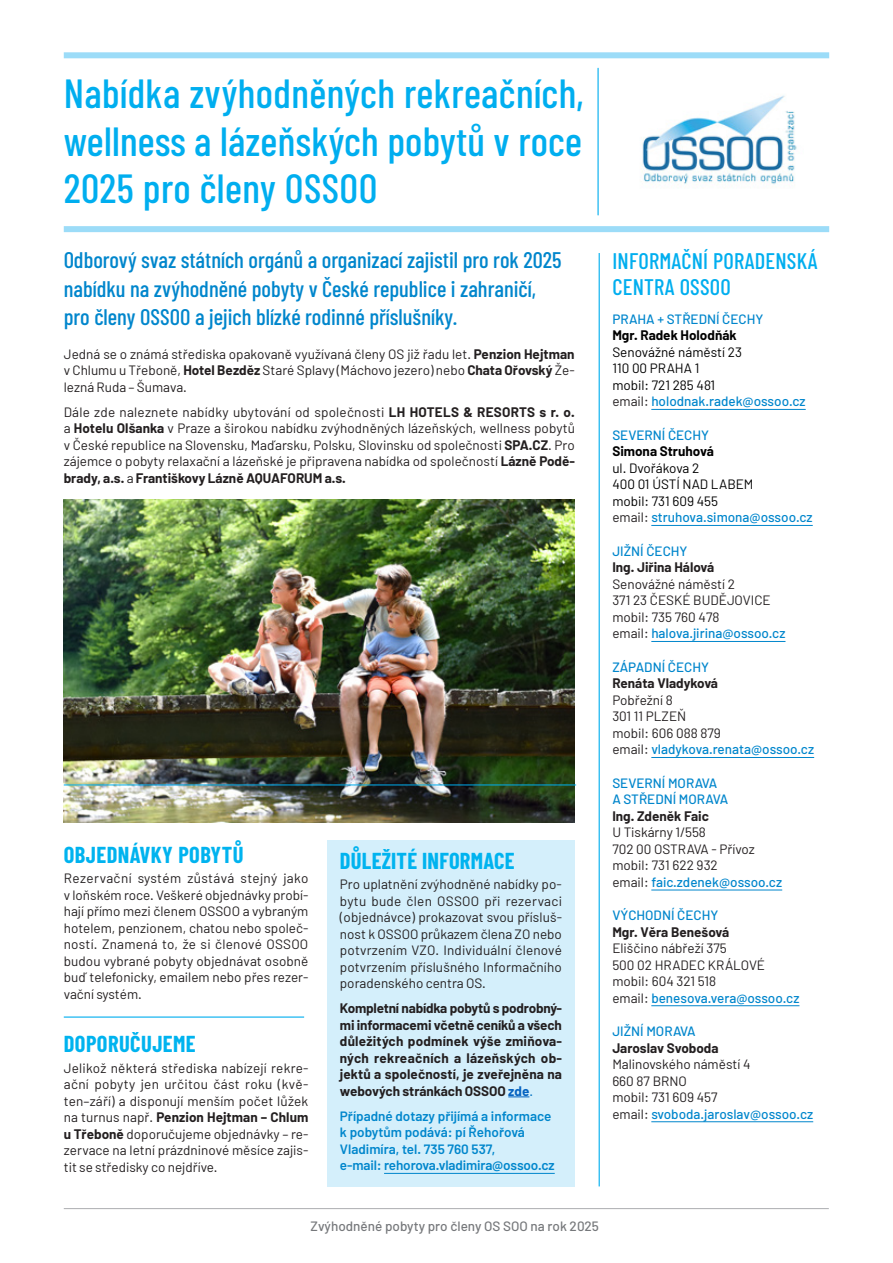
<style>
.page{position:relative;width:893px;height:1263px;background:#fff}
.page>*{position:absolute;margin:0;border:0;box-sizing:border-box;transform-origin:0 0}
.t1{font:500 40.65px/47.5px "Barlow Condensed";letter-spacing:.005em;color:#00aeef;text-align:justify}
.t2{font:500 22.5px/28.5px "Barlow Condensed";color:#0086cc}
.t3{font:700 22.5px "Barlow Condensed";letter-spacing:.015em;color:#00b3ef}
.t4{font:500 22.5px/25.5px "Barlow Condensed";letter-spacing:.01em;color:#00aeef}
.t5{font:13.5px/16.5px "Barlow";color:#231f20;text-align:justify}
.t6{font:700 13.5px/16.5px "Barlow";color:#231f20;text-align:justify}
.t7{font:13.5px/16.5px "Barlow";color:#000}
.t8{font:600 13.5px/16.5px "Barlow";color:#0086cc}
.t9{font:500 13.5px/16.5px "Barlow";color:#0086cc}
.t10{font:500 13.5px "Barlow";color:#76787b}
.t11{font:700 13.5px "Barlow";color:#000}
.s1{font-weight:700}
.s2{color:#0563c1}
.s3{font-weight:400;color:#0070c0}
.s4{color:#231f20}
.s5{font-weight:500;color:#0086cc}
</style>
<div class="page">
<hr style="left:64px;top:1208px;width:765px;height:1px;background:#acadb1">
<hr style="left:651px;top:409px;width:155px;height:1px;background:#0086cc">
<hr style="left:651px;top:525px;width:162px;height:1px;background:#0086cc">
<hr style="left:651px;top:641px;width:134px;height:1px;background:#0086cc">
<hr style="left:651px;top:757px;width:163px;height:1px;background:#0086cc">
<hr style="left:651px;top:890px;width:131px;height:1px;background:#0086cc">
<hr style="left:651px;top:1005px;width:148px;height:1px;background:#0086cc">
<hr style="left:651px;top:1121px;width:162px;height:1px;background:#0086cc">
<img style="left:64px;top:500px;width:511px;height:322px">
<div style="left:327px;top:840px;width:248px;height:346px;background:#d4effb"></div>
<svg style="left:508px;top:1096px;width:21px;height:1px"></svg>
<hr style="left:384px;top:1173px;width:171px;height:1px;background:#0086cc">
<hr style="left:64px;top:784px;width:512px;height:1px;background:#00aeef">
<hr style="left:64px;top:1016px;width:240px;height:2px;background:#00aeef">
<hr style="left:599px;top:253px;width:1px;height:933px;background:#00aeef">
<img style="left:642px;top:95px;width:155px;height:90px">
<hr style="left:597px;top:68px;width:2px;height:147px;background:#00aeef">
<div style="left:64px;top:226px;width:765px;height:6px;background:#9cdcf8"></div>
<div style="left:64px;top:52px;width:765px;height:6px;background:#9cdcf8"></div>
<h1 class="t1" style="left:64px;top:67px;width:522px">Nabídka zvýhodněných rekreačních, wellness a lázeňských pobytů v roce 2025 pro členy OSSOO</h1>
<h2 class="t2" style="left:64px;top:244px;width:499px">Odborový svaz státních orgánů a organizací zajistil pro rok 2025 nabídku na zvýhodněné pobyty v České republice i zahraničí, pro členy OSSOO a jejich blízké rodinné příslušníky.</h2>
<p class="t5" style="left:64px;top:345px;width:512px">Jedná se o známá střediska opakovaně využívaná členy OS již řadu let. <span class="s1">Penzion Hejtman </span>v Chlumu u Třeboně, <span class="s1">Hotel Bezděz</span> Staré Splavy (Máchovo jezero) nebo <span class="s1">Chata Ořovský</span> Že&shy;lezná Ruda – Šumava.</p>
<p class="t5" style="left:64px;top:403px;width:513px">Dále zde naleznete nabídky ubytování od společnosti <span class="s1">LH HOTELS &amp; RESORTS s r. o. </span>a <span class="s1">Hotelu Olšanka</span> v Praze a širokou nabídku zvýhodněných lázeňských, wellness pobytů v České republice na Slovensku, Maďarsku, Polsku, Slovinsku od společnosti <span class="s1">SPA.CZ</span>. Pro zájemce o pobyty relaxační a lázeňské je připravena nabídka od společností <span class="s1">Lázně Podě&shy;brady, a.s.</span> a <span class="s1">Františkovy Lázně AQUAFORUM a.s.</span></p>
<h2 class="t3" style="left:64px;top:838px;width:181px">OBJEDNÁVKY POBYTŮ</h2>
<p class="t5" style="left:64px;top:870px;width:246px">Rezervační systém zůstává stejný jako v loňském roce. Veškeré objednávky probí&shy;hají přímo mezi členem OSSOO a vybraným hotelem, penzionem, chatou nebo společ&shy;ností. Znamená to, že si členové OSSOO budou vybrané pobyty objednávat osobně buď telefonicky, emailem nebo přes rezer&shy;vační systém.</p>
<h2 class="t3" style="left:64px;top:1028px;width:134px">DOPORUČUJEME</h2>
<p class="t5" style="left:64px;top:1059px;width:246px">Jelikož některá střediska nabízejí rekre&shy;ační pobyty jen určitou část roku (kvě&shy;ten–září) a disponují menším počet lůžek na turnus např. <span class="s1">Penzion Hejtman – Chlum u Třeboně</span> doporučujeme objednávky – re&shy;zervace na letní prázdninové měsíce zajis&shy;tit se středisky co nejdříve.</p>
<h2 class="t3" style="left:340px;top:844px;width:176px">DŮLEŽITÉ INFORMACE</h2>
<p class="t5" style="left:340px;top:876px;width:224px">Pro uplatnění zvýhodněné nabídky po&shy;bytu bude člen OSSOO při rezervaci (objednávce) prokazovat svou přísluš&shy;nost k OSSOO průkazem člena ZO nebo potvrzením VZO. Individuální členové potvrzením příslušného Informačního poradenského centra OS.</p>
<p class="t6" style="left:340px;top:1000px;width:224px">Kompletní nabídka pobytů s podrobný&shy;mi informacemi včetně ceníků a všech důležitých podmínek výše zmiňova&shy;ných rekreačních a lázeňských ob&shy;jektů a společností, je zveřejněna na webových stránkách OSSOO <span class="s2">zde</span><span class="s3">.</span></p>
<p class="t8" style="left:340px;top:1107px;width:216px">Případné dotazy přijímá a informace k pobytům podává: pí Řehořová Vladimíra, tel. 735 760 537,<br>e-mail: rehorova.vladimira@ossoo.cz</p>
<h2 class="t4" style="left:612px;top:247px;width:207px">INFORMAČNÍ PORADENSKÁ<br>CENTRA OSSOO</h2>
<p class="t9" style="left:612px;top:310px;width:152px">PRAHA + STŘEDNÍ ČECHY</p>
<p class="t11" style="left:612px;top:327px;width:126px">Mgr. Radek Holodňák</p>
<p class="t7" style="left:612px;top:343px;width:195px">Senovážné náměstí 23<br>110 00 PRAHA 1<br>mobil: 721 285 481<br><span class="s4">email:</span> <span class="s5">holodnak.radek@ossoo.cz</span></p>
<p class="t9" style="left:612px;top:426px;width:98px">SEVERNÍ ČECHY</p>
<p class="t11" style="left:612px;top:443px;width:103px">Simona Struhová</p>
<p class="t7" style="left:612px;top:459px;width:202px">ul. Dvořákova 2<br>400 01 ÚSTÍ NAD LABEM<br>mobil: 731 609 455<br><span class="s4">email:</span> <span class="s5">struhova.simona@ossoo.cz</span></p>
<p class="t9" style="left:612px;top:542px;width:77px">JIŽNÍ ČECHY</p>
<p class="t6" style="left:612px;top:559px;width:104px">Ing. Jiřina Hálová</p>
<p class="t5" style="left:612px;top:575px;width:175px;text-align:left">Senovážné náměstí 2<br>371 23 ČESKÉ BUDĚJOVICE mobil: 735 760 478<br>email: <span class="s5">halova.jirina@ossoo.cz</span></p>
<p class="t9" style="left:612px;top:658px;width:98px">ZÁPADNÍ ČECHY</p>
<p class="t6" style="left:612px;top:675px;width:107px">Renáta Vladyková</p>
<p class="t5" style="left:612px;top:691px;width:203px;text-align:left">Pobřežní 8<br>301 11 PLZEŇ<br>mobil: 606 088 879<br>email: <span class="s5">vladykova.renata@ossoo.cz</span></p>
<p class="t9" style="left:612px;top:774px;width:117px">SEVERNÍ MORAVA<br>A STŘEDNÍ MORAVA</p>
<p class="t6" style="left:612px;top:808px;width:98px">Ing. Zdeněk Faic</p>
<p class="t5" style="left:612px;top:824px;width:171px;text-align:left">U Tiskárny 1/558<br>702 00 OSTRAVA - Přívoz mobil: 731 622 932<br>email: <span class="s5">faic.zdenek@ossoo.cz</span></p>
<p class="t9" style="left:612px;top:907px;width:107px">VÝCHODNÍ ČECHY</p>
<p class="t6" style="left:612px;top:924px;width:118px">Mgr. Věra Benešová</p>
<p class="t5" style="left:612px;top:940px;width:189px;text-align:left">Eliščino nábřeží 375<br>500 02 HRADEC KRÁLOVÉ mobil: 604 321 518<br>email: <span class="s5">benesova.vera@ossoo.cz</span></p>
<p class="t9" style="left:612px;top:1023px;width:85px">JIŽNÍ MORAVA</p>
<p class="t6" style="left:612px;top:1039px;width:108px">Jaroslav Svoboda</p>
<p class="t5" style="left:612px;top:1056px;width:202px;text-align:left">Malinovského náměstí 4<br>660 87 BRNO<br>mobil: 731 609 457<br>email: <span class="s5">svoboda.jaroslav@ossoo.cz</span></p>
<p class="t10" style="left:311px;top:1218px;width:290px">Zvýhodněné pobyty pro členy OS SOO na rok 2025</p>
</div>
